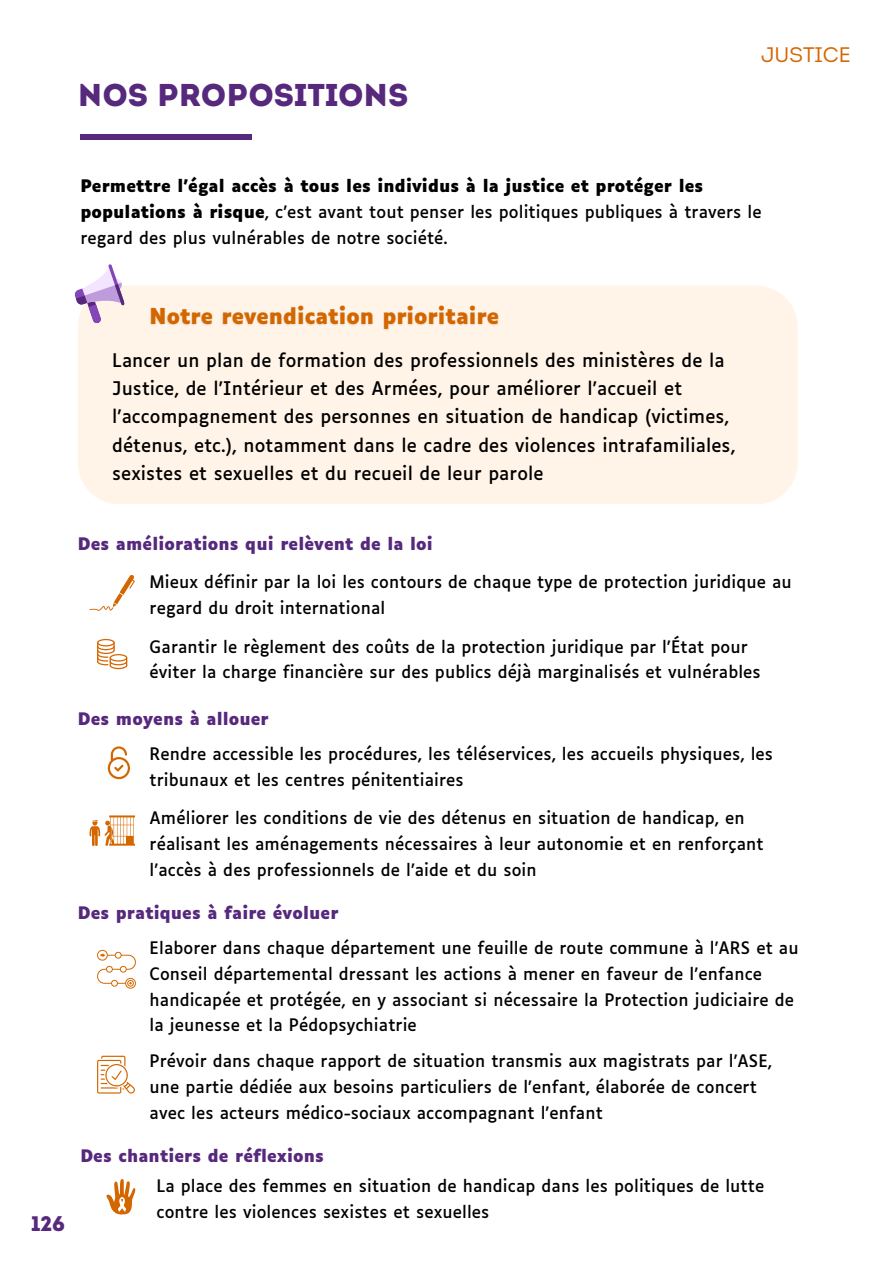
<style>
.page{position:relative;width:893px;height:1264px;background:#fff}
.page>*{position:absolute;margin:0;border:0;box-sizing:border-box;transform-origin:0 0}
.t1{font:31.5px "Intro";color:#57297d}
.t2{font:700 21px "Luciole";color:#d46600}
.t3{font:21px "Intro";color:#d46600}
.t4{font:21px "Intro";color:#57297d}
.t5{font:18px/28.2px "Luciole";letter-spacing:.005em;color:#000}
.t6{font:16.5px/26px "Luciole";letter-spacing:.005em;color:#000}
.t7{font:700 16.5px "Luciole";letter-spacing:.005em;color:#57297d}
.s1{font-weight:700}
</style>
<div class="page">
<div style="left:80px;top:134px;width:171px;height:6px;background:#57297d"></div>
<div style="left:78px;top:285px;width:719px;height:219px;background:#fff4e7"></div>
<svg style="left:74px;top:264px;width:51px;height:60px"></svg>
<svg style="left:89px;top:575px;width:46px;height:35px"></svg>
<svg style="left:97px;top:639px;width:30px;height:30px"></svg>
<svg style="left:108px;top:746px;width:22px;height:33px"></svg>
<svg style="left:89px;top:815px;width:46px;height:30px"></svg>
<svg style="left:106px;top:1179px;width:30px;height:35px"></svg>
<svg style="left:97px;top:949px;width:39px;height:39px"></svg>
<svg style="left:97px;top:1055px;width:38px;height:38px"></svg>
<img style="left:147px;top:303px;width:361px;height:30px">
<h1 class="t1" style="left:78px;top:83px;width:332px">NOS PROPOSITIONS</h1>
<p class="t3" style="left:761px;top:46px;width:91px">JUSTICE</p>
<p class="t6" style="left:80px;top:175px;width:682px"><span class="s1">Permettre l’égal accès à tous les individus à la justice et protéger les populations à risque</span>, c’est avant tout penser les politiques publiques à travers le regard des plus vulnérables de notre société.</p>
<p class="t2" style="left:150px;top:307px;width:351px">Notre revendication prioritaire</p>
<p class="t5" style="left:112px;top:348px;width:624px">Lancer un plan de formation des professionnels des ministères de la Justice, de l’Intérieur et des Armées, pour améliorer l’accueil et l’accompagnement des personnes en situation de handicap (victimes, détenus, etc.), notamment dans le cadre des violences intrafamiliales, sexistes et sexuelles et du recueil de leur parole</p>
<p class="t4" style="left:32px;top:1215px;width:35px">126</p>
<p class="t7" style="left:78px;top:536px;width:356px">Des améliorations qui relèvent de la loi</p>
<p class="t6" style="left:150px;top:570px;width:643px">Mieux définir par la loi les contours de chaque type de protection juridique au regard du droit international</p>
<p class="t6" style="left:150px;top:635px;width:612px">Garantir le règlement des coûts de la protection juridique par l'État pour éviter la charge financière sur des publics déjà marginalisés et vulnérables</p>
<p class="t7" style="left:78px;top:711px;width:192px">Des moyens à allouer</p>
<p class="t6" style="left:150px;top:742px;width:625px">Rendre accessible les procédures, les téléservices, les accueils physiques, les tribunaux et les centres pénitentiaires</p>
<p class="t6" style="left:150px;top:806px;width:615px">Améliorer les conditions de vie des détenus en situation de handicap, en réalisant les aménagements nécessaires à leur autonomie et en renforçant l’accès à des professionnels de l’aide et du soin</p>
<p class="t7" style="left:78px;top:905px;width:262px">Des pratiques à faire évoluer</p>
<p class="t6" style="left:150px;top:936px;width:650px">Elaborer dans chaque département une feuille de route commune à l’ARS et au Conseil départemental dressant les actions à mener en faveur de l’enfance handicapée et protégée, en y associant si nécessaire la Protection judiciaire de la jeunesse et la Pédopsychiatrie</p>
<p class="t6" style="left:150px;top:1049px;width:624px">Prévoir dans chaque rapport de situation transmis aux magistrats par l’ASE, une partie dédiée aux besoins particuliers de l’enfant, élaborée de concert avec les acteurs médico-sociaux accompagnant l’enfant</p>
<p class="t7" style="left:80px;top:1148px;width:245px">Des chantiers de réflexions</p>
<p class="t6" style="left:156px;top:1174px;width:609px">La place des femmes en situation de handicap dans les politiques de lutte contre les violences sexistes et sexuelles</p>
</div>
